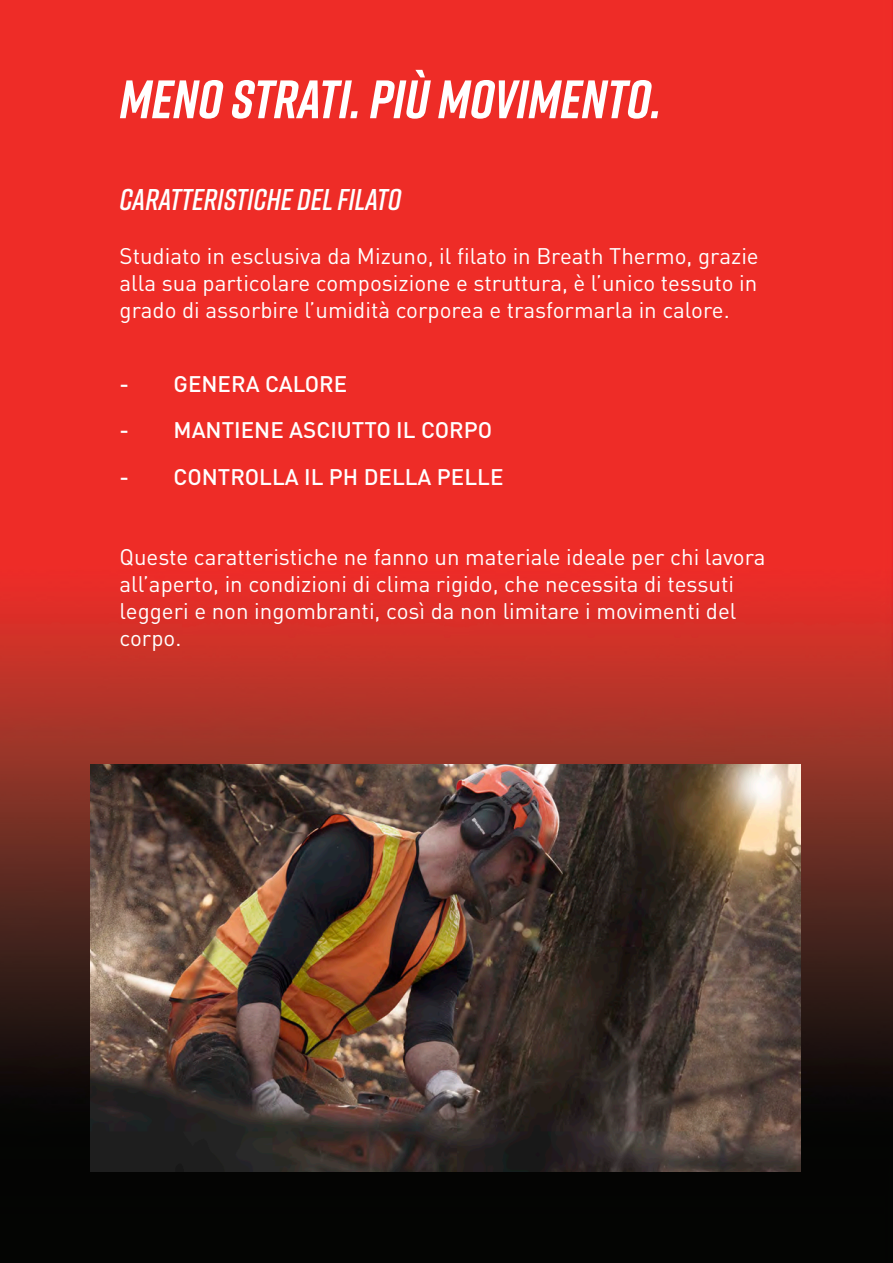
<style>
.page{position:relative;width:893px;height:1263px;background:#fff}
.page>*{position:absolute;margin:0;border:0;box-sizing:border-box;transform-origin:0 0}
.t1{font:italic 700 54px "Rift";color:#fff}
.t2{font:italic 600 30px "Rift";color:#fff}
.t3{font:22.35px/27px "DIN Pro";color:#fff;text-align:justify}
.t4{font:500 22.35px "DIN Pro";color:#fff}
</style>
<div class="page">
<img style="left:0;top:0;width:893px;height:1263px">
<img style="left:90px;top:764px;width:711px;height:408px">
<p class="t1" style="left:120px;top:61px;width:543px">MENO STRATI. PIù MOVIMENTO.</p>
<p class="t2" style="left:120px;top:178px;width:283px">CARATTERISTICHE DEL FILATO</p>
<p class="t3" style="left:120px;top:240px;width:641px">Studiato in esclusiva da Mizuno, il filato in Breath Thermo, grazie alla sua particolare composizione e struttura, è l’unico tessuto in grado di assorbire l’umidità corporea e trasformarla in calore.</p>
<p class="t4" style="left:120px;top:365px;width:229px">- GENERA CALORE</p>
<p class="t4" style="left:120px;top:412px;width:374px">- MANTIENE ASCIUTTO IL CORPO</p>
<p class="t4" style="left:120px;top:458px;width:385px">- CONTROLLA IL PH DELLA PELLE</p>
<p class="t3" style="left:120px;top:542px;width:648px;text-align:left">Queste caratteristiche ne fanno un materiale ideale per chi lavora all’aperto, in condizioni di clima rigido, che necessita di tessuti leggeri e non ingombranti, così da non limitare i movimenti del corpo.</p>
</div>
